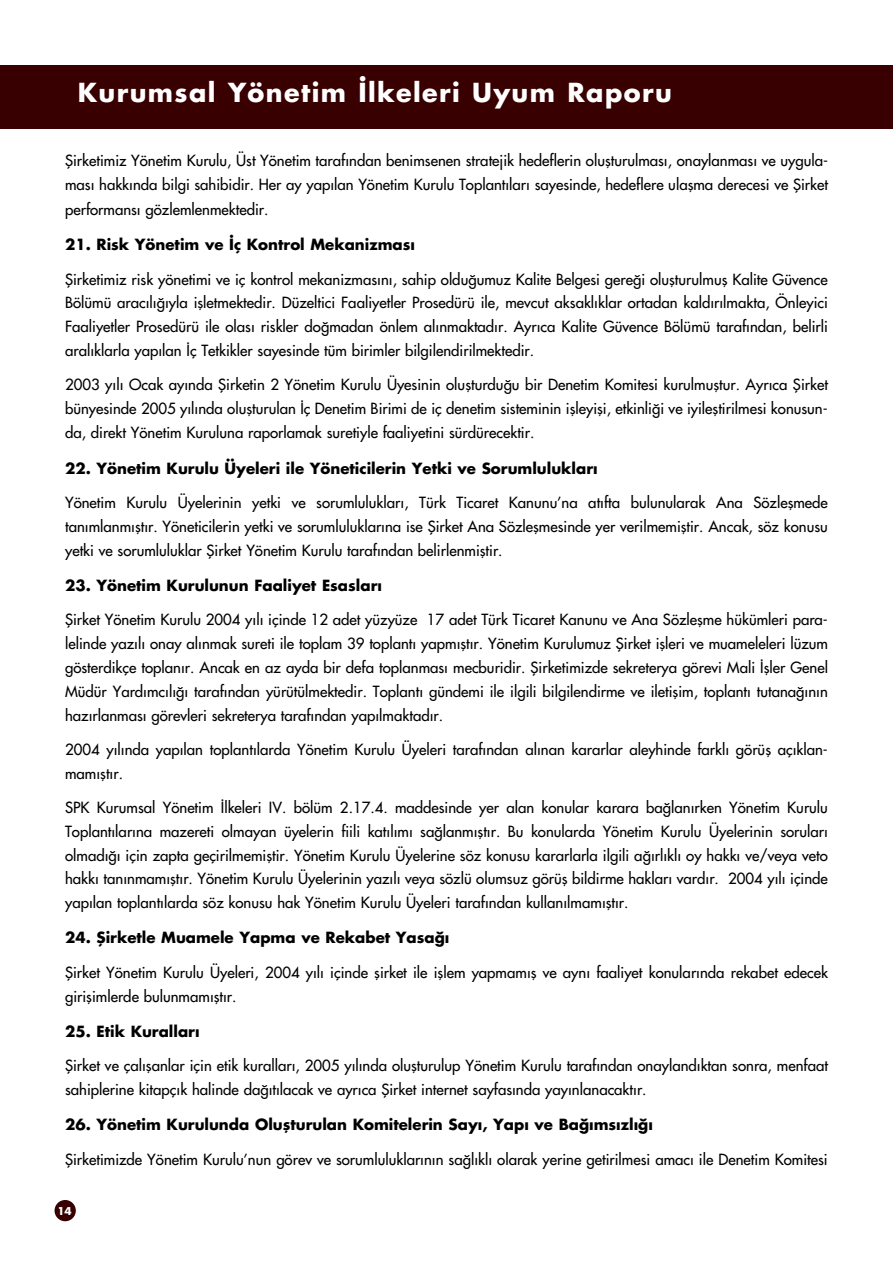
<style>
.page{position:relative;width:893px;height:1263px;background:#fff}
.page>*{position:absolute;margin:0;border:0;box-sizing:border-box;transform-origin:0 0}
.t1{font:25.5px "Futura T Bold";letter-spacing:.055em;color:#fff}
.t2{font:15px/23.7px "Futura T";color:#000;text-align:justify}
.t3{font:15px "Futura T Bold";color:#000}
.t4{font:10.5px "Futura T Bold";color:#fff}
</style>
<div class="page">
<div style="left:0;top:65px;width:892px;height:63px;background:#380000"></div>
<div style="left:55px;top:1200px;width:21px;height:21px;background:#380000;border-radius:50%"></div>
<p class="t1" style="left:78px;top:81px;width:595px">Kurumsal Yönetim ‹lkeleri Uyum Raporu</p>
<p class="t2" style="left:65px;top:150px;width:764px;line-height:24.2px">fiirketimiz Yönetim Kurulu, Üst Yönetim taraf›ndan benimsenen stratejik hedeflerin oluflturulmas›, onaylanmas› ve uygula&shy;mas› hakk›nda bilgi sahibidir. Her ay yap›lan Yönetim Kurulu Toplant›lar› sayesinde, hedeflere ulaflma derecesi ve fiirket performans› gözlemlenmektedir.</p>
<p class="t3" style="left:65px;top:238px;width:351px">21. Risk Yönetim ve ‹ç Kontrol Mekanizmas›</p>
<p class="t2" style="left:65px;top:268px;width:764px">fiirketimiz risk yönetimi ve iç kontrol mekanizmas›n›, sahip oldu¤umuz Kalite Belgesi gere¤i oluflturulmufl Kalite Güvence Bölümü arac›l›¤›yla iflletmektedir. Düzeltici Faaliyetler Prosedürü ile, mevcut aksakl›klar ortadan kald›r›lmakta, Önleyici Faaliyetler Prosedürü ile olas› riskler do¤madan önlem al›nmaktad›r. Ayr›ca Kalite Güvence Bölümü taraf›ndan, belirli aral›klarla yap›lan ‹ç Tetkikler sayesinde tüm birimler bilgilendirilmektedir.</p>
<p class="t2" style="left:65px;top:374px;width:764px;line-height:24.2px">2003 y›l› Ocak ay›nda fiirketin 2 Yönetim Kurulu Üyesinin oluflturdu¤u bir Denetim Komitesi kurulmufltur. Ayr›ca fiirket bünyesinde 2005 y›l›nda oluflturulan ‹ç Denetim Birimi de iç denetim sisteminin iflleyifli, etkinli¤i ve iyilefltirilmesi konusun&shy;da, direkt Yönetim Kuruluna raporlamak suretiyle faaliyetini sürdürecektir.</p>
<p class="t3" style="left:65px;top:461px;width:534px">22. Yönetim Kurulu Üyeleri ile Yöneticilerin Yetki ve Sorumluluklar›</p>
<p class="t2" style="left:65px;top:492px;width:764px">Yönetim Kurulu Üyelerinin yetki ve sorumluluklar›, Türk Ticaret Kanunu’na at›fta bulunularak Ana Sözleflmede tan›mlanm›flt›r. Yöneticilerin yetki ve sorumluluklar›na ise fiirket Ana Sözleflmesinde yer verilmemifltir. Ancak, söz konusu yetki ve sorumluluklar fiirket Yönetim Kurulu taraf›ndan belirlenmifltir.</p>
<p class="t3" style="left:65px;top:579px;width:318px">23. Yönetim Kurulunun Faaliyet Esaslar›</p>
<p class="t2" style="left:65px;top:609px;width:764px">fiirket Yönetim Kurulu 2004 y›l› içinde 12 adet yüzyüze 17 adet Türk Ticaret Kanunu ve Ana Sözleflme hükümleri para&shy;lelinde yaz›l› onay al›nmak sureti ile toplam 39 toplant› yapm›flt›r. Yönetim Kurulumuz fiirket iflleri ve muameleleri lüzum gösterdikçe toplan›r. Ancak en az ayda bir defa toplanmas› mecburidir. fiirketimizde sekreterya görevi Mali ‹fller Genel Müdür Yard›mc›l›¤› taraf›ndan yürütülmektedir. Toplant› gündemi ile ilgili bilgilendirme ve iletiflim, toplant› tutana¤›n›n haz›rlanmas› görevleri sekreterya taraf›ndan yap›lmaktad›r.</p>
<p class="t2" style="left:65px;top:739px;width:764px">2004 y›l›nda yap›lan toplant›larda Yönetim Kurulu Üyeleri taraf›ndan al›nan kararlar aleyhinde farkl› görüfl aç›klan&shy;mam›flt›r.</p>
<p class="t2" style="left:65px;top:797px;width:764px">SPK Kurumsal Yönetim ‹lkeleri IV. bölüm 2.17.4. maddesinde yer alan konular karara ba¤lan›rken Yönetim Kurulu Toplant›lar›na mazereti olmayan üyelerin fiili kat›l›m› sa¤lanm›flt›r. Bu konularda Yönetim Kurulu Üyelerinin sorular› olmad›¤› için zapta geçirilmemifltir. Yönetim Kurulu Üyelerine söz konusu kararlarla ilgili a¤›rl›kl› oy hakk› ve/veya veto hakk› tan›nmam›flt›r. Yönetim Kurulu Üyelerinin yaz›l› veya sözlü olumsuz görüfl bildirme haklar› vard›r. 2004 y›l› içinde yap›lan toplant›larda söz konusu hak Yönetim Kurulu Üyeleri taraf›ndan kullan›lmam›flt›r.</p>
<p class="t3" style="left:65px;top:931px;width:386px">24. fiirketle Muamele Yapma ve Rekabet Yasa¤›</p>
<p class="t2" style="left:65px;top:961px;width:764px">fiirket Yönetim Kurulu Üyeleri, 2004 y›l› içinde flirket ile ifllem yapmam›fl ve ayn› faaliyet konular›nda rekabet edecek giriflimlerde bulunmam›flt›r.</p>
<p class="t3" style="left:65px;top:1024px;width:136px">25. Etik Kurallar›</p>
<p class="t2" style="left:65px;top:1055px;width:764px">fiirket ve çal›flanlar için etik kurallar›, 2005 y›l›nda oluflturulup Yönetim Kurulu taraf›ndan onayland›ktan sonra, menfaat sahiplerine kitapç›k halinde da¤›t›lacak ve ayr›ca fiirket internet sayfas›nda yay›nlanacakt›r.</p>
<p class="t3" style="left:65px;top:1118px;width:589px">26. Yönetim Kurulunda Oluflturulan Komitelerin Say›, Yap› ve Ba¤›ms›zl›¤›</p>
<p class="t2" style="left:65px;top:1148px;width:764px">fiirketimizde Yönetim Kurulu’nun görev ve sorumluluklar›n›n sa¤l›kl› olarak yerine getirilmesi amac› ile Denetim Komitesi</p>
<p class="t4" style="left:57px;top:1206px;width:16px">14</p>
</div>
